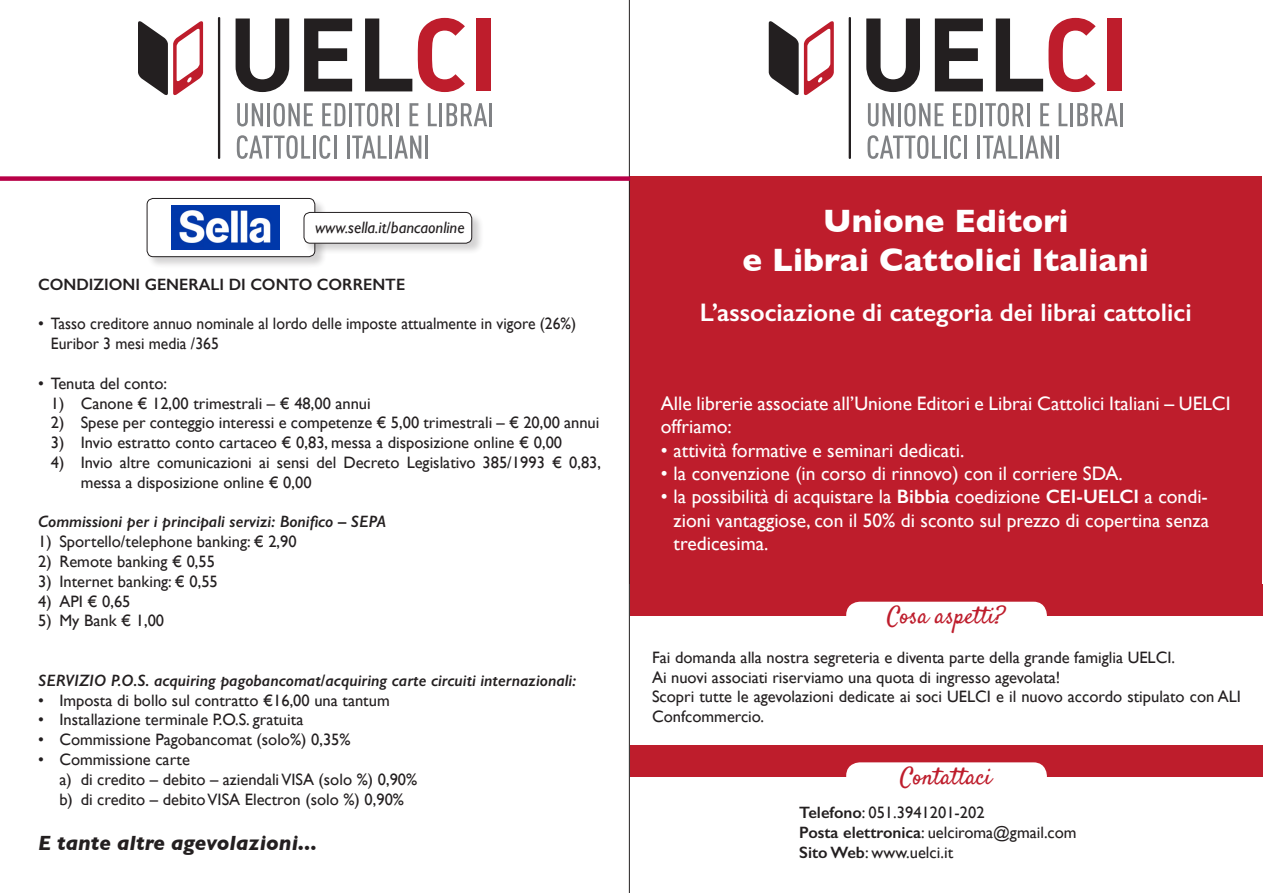
<style>
.page{position:relative;width:1263px;height:893px;background:#fff}
.page>*{position:absolute;margin:0;border:0;box-sizing:border-box;transform-origin:0 0}
.t1{font:700 33px "Gill Sans";color:#fff}
.t2{font:600 25.5px "Gill Sans";color:#fff}
.testo_base{font:24px "Satisfy";color:#be1d2c}
.testo_base-2{font:italic 700 21px "Gill Sans";color:#231f20}
.testo_base-3{font:19.5px/23.4px "Gill Sans";color:#fff}
.testo_base-4{font:16.5px/19.8px "Gill Sans";color:#231f20}
.testo_base-5{font:italic 600 16.5px "Gill Sans";color:#231f20}
.testo_base-6{font:600 16.5px "Gill Sans";color:#231f20}
.testo_base-7{font:italic 16.5px "Gill Sans";color:#231f20}
.s1{font-weight:600}
</style>
<div class="page">
<hr style="left:218px;top:17px;width:2px;height:142px;background:#231f20">
<svg style="left:237px;top:103px;width:26px;height:23px"></svg>
<hr style="left:267px;top:103px;width:3px;height:23px;background:#808285">
<svg style="left:274px;top:103px;width:39px;height:23px"></svg>
<svg style="left:322px;top:103px;width:23px;height:23px"></svg>
<hr style="left:349px;top:103px;width:3px;height:23px;background:#808285">
<svg style="left:355px;top:103px;width:38px;height:23px"></svg>
<hr style="left:396px;top:103px;width:3px;height:23px;background:#808285">
<svg style="left:409px;top:103px;width:9px;height:23px"></svg>
<svg style="left:428px;top:103px;width:9px;height:23px"></svg>
<hr style="left:440px;top:103px;width:2px;height:23px;background:#808285">
<svg style="left:446px;top:103px;width:41px;height:23px"></svg>
<hr style="left:489px;top:103px;width:3px;height:23px;background:#808285">
<svg style="left:237px;top:135px;width:73px;height:24px"></svg>
<hr style="left:313px;top:136px;width:3px;height:23px;background:#808285">
<svg style="left:319px;top:135px;width:11px;height:24px"></svg>
<hr style="left:334px;top:136px;width:2px;height:23px;background:#808285">
<hr style="left:347px;top:136px;width:2px;height:23px;background:#808285">
<svg style="left:352px;top:136px;width:35px;height:23px"></svg>
<hr style="left:389px;top:136px;width:3px;height:23px;background:#808285">
<svg style="left:394px;top:136px;width:27px;height:23px"></svg>
<hr style="left:425px;top:136px;width:3px;height:23px;background:#808285">
<svg style="left:236px;top:19px;width:53px;height:73px"></svg>
<svg style="left:304px;top:19px;width:48px;height:72px"></svg>
<svg style="left:365px;top:19px;width:47px;height:72px"></svg>
<svg style="left:418px;top:18px;width:47px;height:74px"></svg>
<div style="left:477px;top:19px;width:14px;height:72px;background:#be1d2c"></div>
<svg style="left:138px;top:21px;width:65px;height:74px"></svg>
<hr style="left:849px;top:17px;width:2px;height:142px;background:#231f20">
<svg style="left:868px;top:103px;width:26px;height:23px"></svg>
<hr style="left:898px;top:103px;width:3px;height:23px;background:#808285">
<svg style="left:904px;top:103px;width:39px;height:23px"></svg>
<svg style="left:953px;top:103px;width:23px;height:23px"></svg>
<hr style="left:980px;top:103px;width:2px;height:23px;background:#808285">
<svg style="left:985px;top:103px;width:39px;height:23px"></svg>
<hr style="left:1027px;top:103px;width:3px;height:23px;background:#808285">
<svg style="left:1040px;top:103px;width:9px;height:23px"></svg>
<svg style="left:1058px;top:103px;width:9px;height:23px"></svg>
<hr style="left:1070px;top:103px;width:3px;height:23px;background:#808285">
<svg style="left:1077px;top:103px;width:41px;height:23px"></svg>
<hr style="left:1120px;top:103px;width:3px;height:23px;background:#808285">
<svg style="left:867px;top:135px;width:74px;height:24px"></svg>
<hr style="left:944px;top:136px;width:2px;height:23px;background:#808285">
<svg style="left:950px;top:135px;width:11px;height:24px"></svg>
<hr style="left:964px;top:136px;width:3px;height:23px;background:#808285">
<hr style="left:977px;top:136px;width:3px;height:23px;background:#808285">
<svg style="left:983px;top:136px;width:34px;height:23px"></svg>
<hr style="left:1020px;top:136px;width:3px;height:23px;background:#808285">
<svg style="left:1025px;top:136px;width:27px;height:23px"></svg>
<hr style="left:1056px;top:136px;width:3px;height:23px;background:#808285">
<svg style="left:866px;top:19px;width:54px;height:73px"></svg>
<svg style="left:935px;top:19px;width:48px;height:72px"></svg>
<svg style="left:996px;top:18px;width:100px;height:74px"></svg>
<div style="left:1107px;top:19px;width:15px;height:72px;background:#be1d2c"></div>
<svg style="left:769px;top:21px;width:65px;height:75px"></svg>
<div style="left:147px;top:198px;width:180px;height:71px;background:#231f20;opacity:.2"></div>
<div style="left:147px;top:198px;width:168px;height:59px;background:#fff;border-radius:6px"></div>
<div style="left:147px;top:198px;width:168px;height:59px;border:1px solid #231f20;border-radius:6px"></div>
<div style="left:304px;top:212px;width:180px;height:43px;background:#231f20;opacity:.2"></div>
<div style="left:304px;top:212px;width:168px;height:31px;background:#fff;border-radius:6px"></div>
<div style="left:304px;top:212px;width:168px;height:31px;border:1px solid #231f20;border-radius:6px"></div>
<img style="left:171px;top:206px;width:109px;height:44px">
<div style="left:629px;top:176px;width:633px;height:408px;background:#be1d2c"></div>
<div style="left:630px;top:584px;width:633px;height:31px;background:#be1d2c"></div>
<div style="left:630px;top:745px;width:633px;height:31px;background:#be1d2c"></div>
<div style="left:846px;top:602px;width:201px;height:31px;background:#fff;border-radius:14px"></div>
<div style="left:846px;top:762px;width:201px;height:32px;background:#fff;border-radius:14px"></div>
<hr style="left:629px;top:0;width:1px;height:893px;background:#231f20">
<div style="left:0;top:176px;width:630px;height:5px;background:#b80047"></div>
<p class="testo_base-7" style="left:315px;top:218px;width:151px">www.sella.it/bancaonline</p>
<p class="testo_base-6" style="left:38px;top:274px;width:369px">CONDIZIONI GENERALI DI CONTO CORRENTE</p>
<p class="testo_base-4" style="left:51px;top:314px;width:527px;text-indent:-13px">• Tasso creditore annuo nominale al lordo delle imposte attualmente in vigore (26%)<br>Euribor 3 mesi media /365</p>
<p class="testo_base-4" style="left:38px;top:373px;width:130px">• Tenuta del conto:</p>
<p class="testo_base-4" style="left:51px;top:393px;width:321px">1) Canone € 12,00 trimestrali – € 48,00 annui</p>
<p class="testo_base-4" style="left:51px;top:413px;width:550px">2) Spese per conteggio interessi e competenze € 5,00 trimestrali – € 20,00 annui</p>
<p class="testo_base-4" style="left:51px;top:432px;width:513px">3) Invio estratto conto cartaceo € 0,83, messa a disposizione online € 0,00</p>
<p class="testo_base-4" style="left:81px;top:452px;width:522px;text-indent:-30px">4) Invio altre comunicazioni ai sensi del Decreto Legislativo 385/1993 € 0,83, messa a disposizione online € 0,00</p>
<p class="testo_base-5" style="left:38px;top:512px;width:350px">Commissioni per i principali servizi: Bonifico – SEPA</p>
<p class="testo_base-4" style="left:38px;top:531px;width:260px">1) Sportello/telephone banking: € 2,90</p>
<p class="testo_base-4" style="left:38px;top:551px;width:178px">2) Remote banking € 0,55</p>
<p class="testo_base-4" style="left:38px;top:571px;width:181px">3) Internet banking: € 0,55</p>
<p class="testo_base-4" style="left:38px;top:591px;width:94px">4) API € 0,65</p>
<p class="testo_base-4" style="left:38px;top:611px;width:128px">5) My Bank € 1,00</p>
<p class="testo_base-5" style="left:38px;top:670px;width:539px">SERVIZIO P.O.S. acquiring pagobancomat/acquiring carte circuiti internazionali:</p>
<p class="testo_base-4" style="left:38px;top:690px;width:353px">• Imposta di bollo sul contratto €16,00 una tantum</p>
<p class="testo_base-4" style="left:38px;top:710px;width:267px">• Installazione terminale P.O.S. gratuita</p>
<p class="testo_base-4" style="left:38px;top:729px;width:314px">• Commissione Pagobancomat (solo%) 0,35%</p>
<p class="testo_base-4" style="left:38px;top:749px;width:153px">• Commissione carte</p>
<p class="testo_base-4" style="left:59px;top:769px;width:359px">a) di credito – debito – aziendali VISA (solo %) 0,90%</p>
<p class="testo_base-4" style="left:59px;top:789px;width:346px">b) di credito – debito VISA Electron (solo %) 0,90%</p>
<p class="testo_base-2" style="left:38px;top:830px;width:281px">E tante altre agevolazioni...</p>
<p class="t1" style="left:823px;top:195px;width:247px">Unione Editori</p>
<p class="t1" style="left:743px;top:234px;width:408px">e Librai Cattolici Italiani</p>
<p class="t2" style="left:700px;top:297px;width:493px">L’associazione di categoria dei librai cattolici</p>
<p class="testo_base-3" style="left:661px;top:391px;width:571px">Alle librerie associate all’Unione Editori e Librai Cattolici Italiani – UELCI offriamo:</p>
<p class="testo_base-3" style="left:661px;top:438px;width:305px">• attività formative e seminari dedicati.</p>
<p class="testo_base-3" style="left:661px;top:461px;width:463px">• la convenzione (in corso di rinnovo) con il corriere SDA.</p>
<p class="testo_base-3" style="left:674px;top:485px;width:537px;text-align:justify;text-indent:-13px">• la possibilità di acquistare la <span class="s1">Bibbia</span> coedizione <span class="s1">CEI-UELCI</span> a condi&shy;zioni vantaggiose, con il 50% di sconto sul prezzo di copertina senza tredicesima.</p>
<p class="testo_base" style="left:887px;top:601px;width:119px">Cosa aspetti?</p>
<p class="testo_base-4" style="left:652px;top:647px;width:525px">Fai domanda alla nostra segreteria e diventa parte della grande famiglia UELCI.</p>
<p class="testo_base-4" style="left:652px;top:667px;width:410px">Ai nuovi associati riserviamo una quota di ingresso agevolata!</p>
<p class="testo_base-4" style="left:652px;top:687px;width:590px">Scopri tutte le agevolazioni dedicate ai soci UELCI e il nuovo accordo stipulato con ALI<br>Confcommercio.</p>
<p class="testo_base" style="left:900px;top:761px;width:93px">Contattaci</p>
<p class="testo_base-4" style="left:799px;top:803px;width:187px"><span class="s1">Telefono</span>: 051.3941201-202</p>
<p class="testo_base-4" style="left:799px;top:822px;width:279px"><span class="s1">Posta elettronica</span>: uelciroma@gmail.com</p>
<p class="testo_base-4" style="left:799px;top:842px;width:155px"><span class="s1">Sito Web</span>: www.uelci.it</p>
</div>
